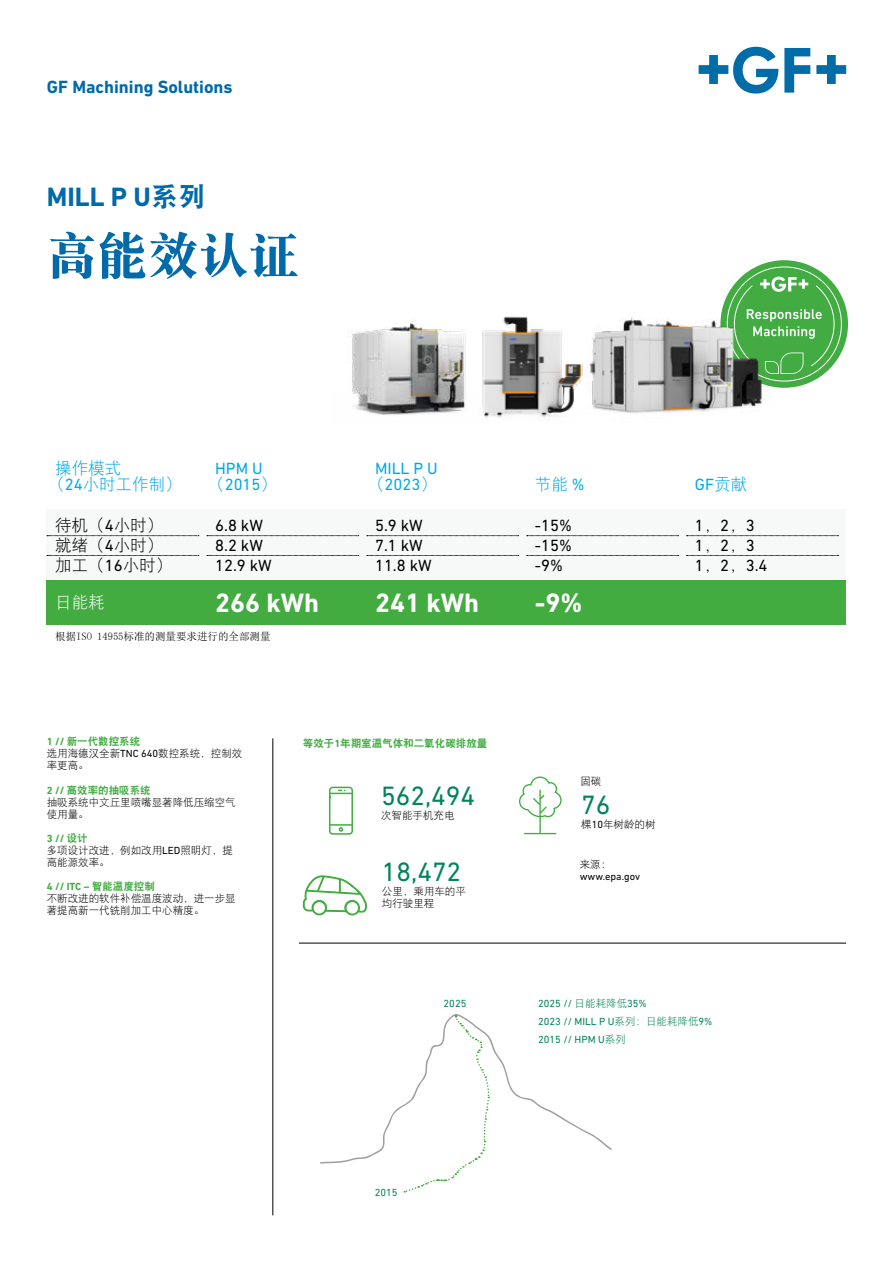
<style>
.page{position:relative;width:893px;height:1263px;background:#fff}
.page>*{position:absolute;margin:0;border:0;box-sizing:border-box;transform-origin:0 0}
.t1{font:50.55px "DF Song GB W9";color:#006aaa}
.t2{font:27px "DIN Next W1 G";color:#008458}
.t3{font:700 27px "DIN Next W1 G";color:#fff}
.t4{font:700 27px "DIN Next W1 G";color:#006aaa}
.t5{font:700 18px "DIN Next W1 G";color:#006aaa}
.t6{font:16.5px/19.8px "DIN Next W1 G";color:#000}
.t7{font:16.5px/16.5px "DIN Next W1 G";color:#00a9e6;text-align:center}
.t8{font:16.5px/19.8px "DF Hei GB W3";color:#000}
.t9{font:16.5px/16.5px "DF Hei GB W3";color:#00a9e6}
.t10{font:16.5px "DF Hei GB W3";color:#fff}
.t11{font:10.5px/12px "DF Hei GB W3";color:#000}
.t12{font:10.5px/18px "DIN Next W1 G";color:#008458}
.t13{font:10.5px "DF Hei GB W9";color:#42ac41}
.t14{font:10.5px "Sim Sun";color:#000}
.t15{font:700 10.5px "DIN Next W1 G";color:#42ac41}
.t16{font:10.5px "DIN Next W1 G";color:#000}
.s1{font-family:"DF Hei GB W9";font-weight:400}
.s2{font-family:"DIN Next W1 G"}
.s3{font-family:"DF Hei GB W3"}
.s4{font-family:"DIN Next W1 G";font-weight:700}
</style>
<div class="page">
<svg style="left:720px;top:260px;width:128px;height:128px;background:#54b454"></svg>
<svg style="left:734px;top:277px;width:101px;height:97px;background:#60b960"></svg>
<hr style="left:299px;top:943px;width:547px;height:1px;background:#000">
<svg style="left:699px;top:47px;width:79px;height:47px"></svg>
<svg style="left:784px;top:48px;width:26px;height:45px"></svg>
<svg style="left:816px;top:55px;width:30px;height:29px"></svg>
<svg style="left:519px;top:776px;width:43px;height:58px"></svg>
<svg style="left:328px;top:786px;width:25px;height:49px"></svg>
<svg style="left:303px;top:875px;width:64px;height:41px"></svg>
<hr style="left:273px;top:738px;width:1px;height:477px;background:#000">
<div style="left:47px;top:509px;width:799px;height:71px;background:#f7f8f8"></div>
<svg style="left:47px;top:535px;width:152px;height:1px"></svg>
<svg style="left:47px;top:555px;width:152px;height:1px"></svg>
<svg style="left:207px;top:535px;width:152px;height:1px"></svg>
<svg style="left:207px;top:555px;width:152px;height:1px"></svg>
<svg style="left:367px;top:535px;width:152px;height:1px"></svg>
<svg style="left:367px;top:555px;width:152px;height:1px"></svg>
<svg style="left:527px;top:535px;width:152px;height:1px"></svg>
<svg style="left:527px;top:555px;width:152px;height:1px"></svg>
<svg style="left:687px;top:535px;width:151px;height:1px"></svg>
<svg style="left:687px;top:555px;width:151px;height:1px"></svg>
<div style="left:47px;top:580px;width:799px;height:44px;background:#42ac41"></div>
<svg style="left:320px;top:1014px;width:292px;height:179px"></svg>
<img style="left:487px;top:316px;width:74px;height:102px">
<img style="left:347px;top:321px;width:140px;height:97px">
<img style="left:561px;top:293px;width:232px;height:120px">
<h3 class="t5" style="left:47px;top:76px;width:187px">GF Machining Solutions</h3>
<h2 class="t4" style="left:47px;top:181px;width:160px">MILL P U<span class="s1">系列</span></h2>
<h1 class="t1" style="left:47px;top:228px;width:254px">高能效认证</h1>
<h3 class="t9" style="left:48px;top:459px;width:135px;text-indent:7px">操作模式<br>（<span class="s2">24</span>小时工作制）</h3>
<h3 class="t7" style="left:208px;top:460px;width:70px">HPM U<span class="s3">（</span>2015<span class="s3">）</span></h3>
<h3 class="t7" style="left:368px;top:460px;width:71px">MILL P U<span class="s3">（</span>2023<span class="s3">）</span></h3>
<h3 class="t9" style="left:535px;top:476px;width:51px">节能 <span class="s2">%</span></h3>
<h3 class="t7" style="left:695px;top:476px;width:54px">GF<span class="s3">贡献</span></h3>
<h3 class="t8" style="left:55px;top:515px;width:118px">待机（<span class="s2">4</span>小时）就绪（<span class="s2">4</span>小时）加工（<span class="s2">16</span>小时）</h3>
<h3 class="t6" style="left:215px;top:515px;width:58px">6.8 kW<br>8.2 kW<br>12.9 kW</h3>
<h3 class="t6" style="left:375px;top:515px;width:58px">5.9 kW<br>7.1 kW<br>11.8 kW</h3>
<h3 class="t6" style="left:535px;top:515px;width:38px;text-align:justify">-15% -15% -9%</h3>
<h3 class="t6" style="left:695px;top:515px;width:74px">1<span class="s3">，</span>2<span class="s3">，</span>3<br>1<span class="s3">，</span>2<span class="s3">，</span>3<br>1<span class="s3">，</span>2<span class="s3">，</span>3.4</h3>
<h3 class="t10" style="left:55px;top:593px;width:51px">日能耗</h3>
<h2 class="t3" style="left:215px;top:586px;width:106px">266 kWh</h2>
<h2 class="t3" style="left:375px;top:586px;width:106px">241 kWh</h2>
<h2 class="t3" style="left:535px;top:586px;width:49px">-9%</h2>
<p class="t14" style="left:55px;top:630px;width:217px">根据ISO 14955标准的测量要求进行的全部测量</p>
<p class="t13" style="left:47px;top:736px;width:95px"><span class="s4">1 //</span> 新一代数控系统</p>
<p class="t11" style="left:47px;top:747px;width:197px">选用海德汉全新<span class="s2">TNC 640</span>数控系统，控制效率更高。</p>
<p class="t13" style="left:47px;top:784px;width:105px"><span class="s4">2 //</span> 高效率的抽吸系统</p>
<p class="t11" style="left:47px;top:795px;width:191px">抽吸系统中文丘里喷嘴显著降低压缩空气使用量。</p>
<p class="t15" style="left:47px;top:832px;width:42px">3 // <span class="s1">设计</span></p>
<p class="t11" style="left:47px;top:843px;width:188px">多项设计改进，例如改用<span class="s2">LED</span>照明灯，提高能源效率。</p>
<p class="t15" style="left:47px;top:880px;width:110px">4 // ITC – <span class="s1">智能温度控制</span></p>
<p class="t11" style="left:47px;top:891px;width:191px">不断改进的软件补偿温度波动，进一步显著提高新一代铣削加工中心精度。</p>
<p class="t13" style="left:303px;top:738px;width:186px">等效于<span class="s4">1</span>年期室温气体和二氧化碳排放量</p>
<h2 class="t2" style="left:381px;top:780px;width:96px">562,494</h2>
<p class="t11" style="left:381px;top:809px;width:75px">次智能手机充电</p>
<h2 class="t2" style="left:382px;top:856px;width:81px">18,472</h2>
<p class="t11" style="left:382px;top:885px;width:85px">公里，乘用车的平均行驶里程</p>
<p class="t12" style="left:444px;top:994px;width:24px">2025</p>
<p class="t11" style="left:580px;top:775px;width:22px">固碳</p>
<p class="t11" style="left:581px;top:818px;width:76px">棵<span class="s2">10</span>年树龄的树</p>
<h2 class="t2" style="left:581px;top:789px;width:31px">76</h2>
<p class="t11" style="left:580px;top:858px;width:33px">来源：</p>
<p class="t16" style="left:580px;top:870px;width:62px">www.epa.gov</p>
<p class="t12" style="left:538px;top:995px;width:176px">2025 // <span class="s3">日能耗降低</span>35%<br>2023 // MILL P U<span class="s3">系列：日能耗降低</span>9%<br>2015 // HPM U<span class="s3">系列</span></p>
<p class="t12" style="left:375px;top:1183px;width:24px">2015</p>
</div>
